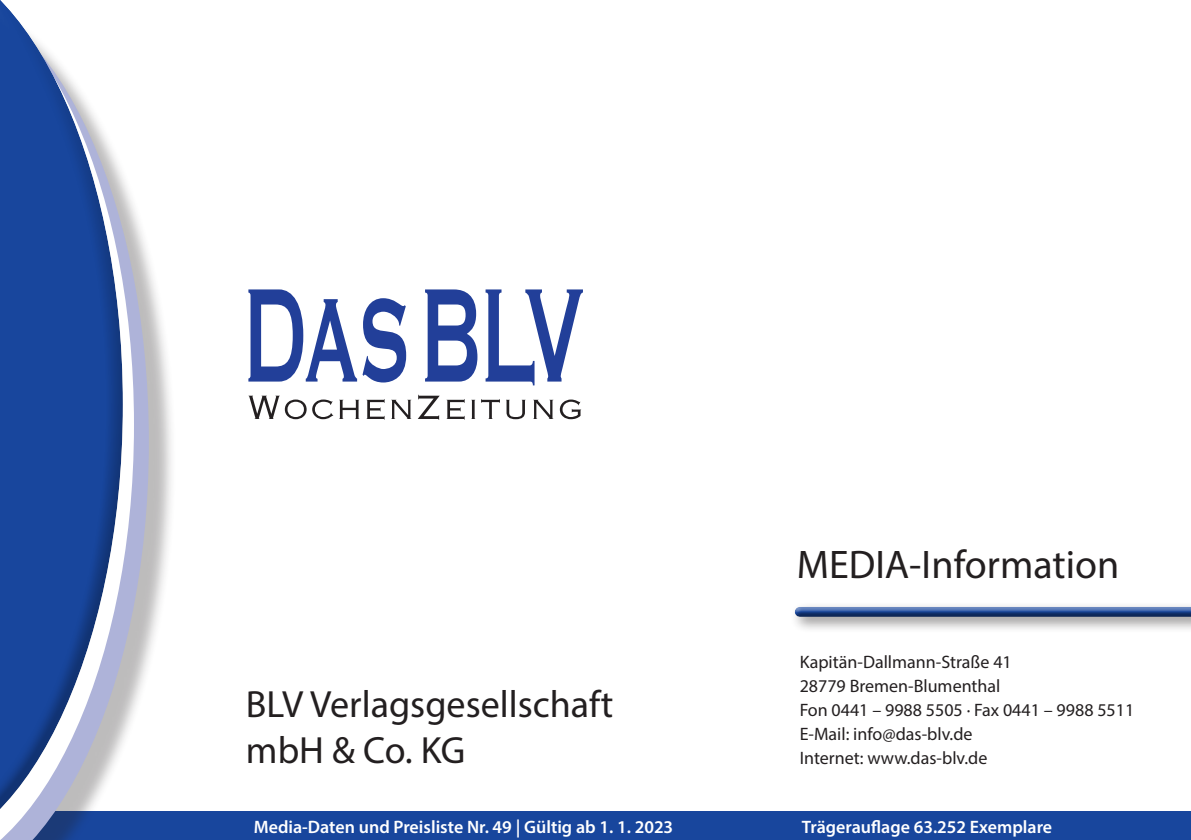
<style>
.page{position:relative;width:1191px;height:840px;background:#fff}
.page>*{position:absolute;margin:0;border:0;box-sizing:border-box;transform-origin:0 0}
.t1{font:40px "Myriad Pro";color:#231f20}
.t2{font:38px/46px "Myriad Pro";color:#231f20}
.t3{font:18px/24px "Myriad Pro";color:#231f20}
.t4{font:600 18px "Myriad Pro";color:#fff}
</style>
<div class="page">
<div style="left:0;top:811px;width:1191px;height:28px;background:#18469d"></div>
<div style="left:790px;top:601px;width:401px;height:32px;background:#231f20;opacity:.5"></div>
<div style="left:792px;top:602px;width:399px;height:14px;background:#f8f8f8"></div>
<div style="left:792px;top:606px;width:399px;height:10px;background:#231f20;opacity:.5"></div>
<div style="left:0;top:0;width:176px;height:839px;background:#231f20;opacity:.3"></div>
<svg style="left:134px;top:0;width:15px;height:839px"></svg>
<svg style="left:123px;top:0;width:11px;height:839px"></svg>
<div style="left:0;top:2px;width:124px;height:837px;background:#231f20;opacity:.3"></div>
<svg style="left:248px;top:394px;width:333px;height:26px"></svg>
<svg style="left:425px;top:289px;width:52px;height:92px"></svg>
<svg style="left:485px;top:289px;width:98px;height:96px"></svg>
<svg style="left:248px;top:289px;width:158px;height:93px"></svg>
<h2 class="t2" style="left:246px;top:679px;width:369px">BLV Verlagsgesellschaft mbH &amp; Co. KG</h2>
<h1 class="t1" style="left:797px;top:540px;width:324px">MEDIA-Information</h1>
<p class="t3" style="left:799px;top:649px;width:336px">Kapitän-Dallmann-Straße 41<br>28779 Bremen-Blumenthal<br>Fon 0441 – 9988 5505 · Fax 0441 – 9988 5511<br>E-Mail: info@das-blv.de<br>Internet: www.das-blv.de</p>
<p class="t4" style="left:254px;top:814px;width:421px">Media-Daten und Preisliste Nr. 49 | Gültig ab 1. 1. 2023</p>
<p class="t4" style="left:802px;top:814px;width:252px">Trägerauflage 63.252 Exemplare</p>
</div>
